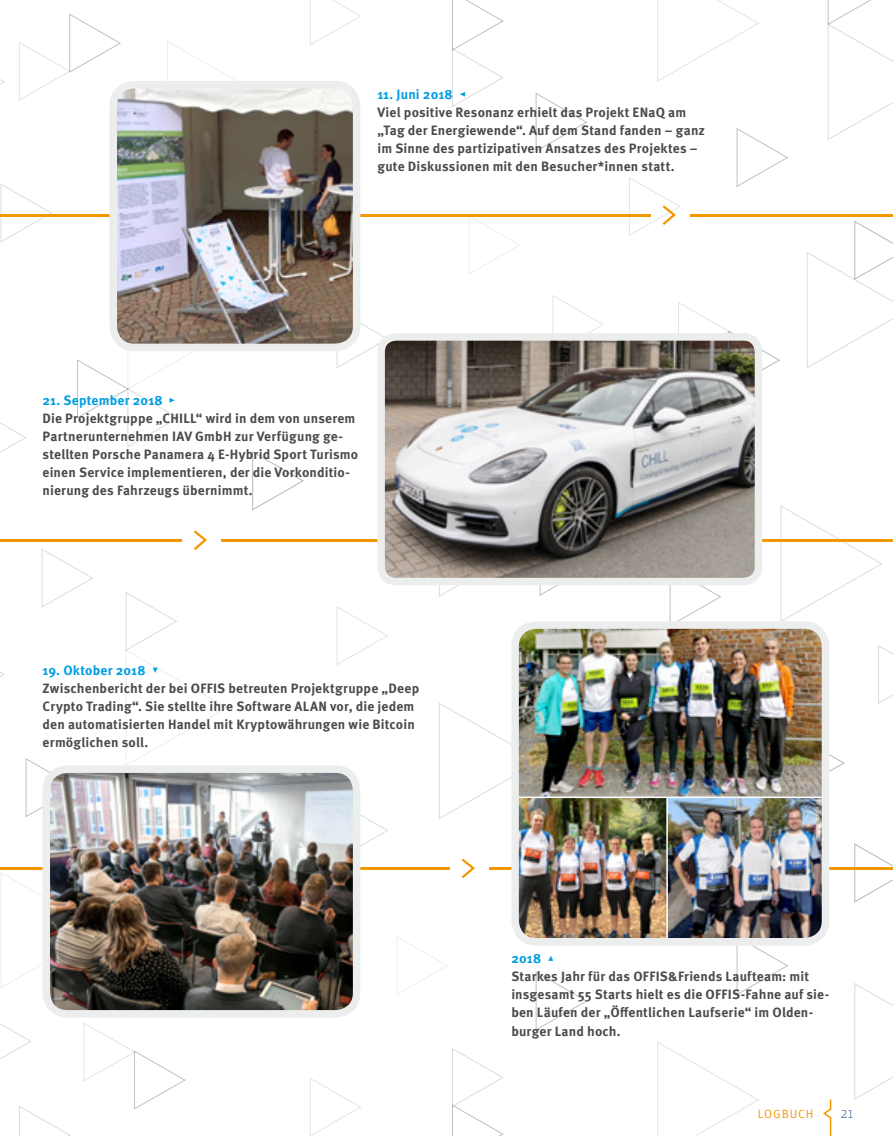
<style>
.page{position:relative;width:893px;height:1136px;background:#fff}
.page>*{position:absolute;margin:0;border:0;box-sizing:border-box;transform-origin:0 0}
.t1{font:700 13.5px/18px "Meta OT";letter-spacing:.01em;color:#4b4b4d}
.t2{font:700 13.5px "Meta OT";letter-spacing:.015em;color:#009ee0}
.t3{font:12px "Meta OT";letter-spacing:.07em;color:#f39800}
.t4{font:100 12px "PF Agora Slab Pro";color:#003d90}
</style>
<div class="page">
<svg style="left:337px;top:322px;width:46px;height:46px"></svg>
<svg style="left:360px;top:814px;width:28px;height:33px"></svg>
<svg style="left:42px;top:549px;width:51px;height:58px"></svg>
<svg style="left:26px;top:758px;width:20px;height:59px"></svg>
<svg style="left:469px;top:217px;width:51px;height:57px"></svg>
<svg style="left:397px;top:937px;width:51px;height:57px"></svg>
<svg style="left:0;top:184px;width:52px;height:58px"></svg>
<svg style="left:678px;top:302px;width:102px;height:69px"></svg>
<svg style="left:829px;top:754px;width:16px;height:18px"></svg>
<svg style="left:736px;top:128px;width:52px;height:59px"></svg>
<svg style="left:736px;top:945px;width:52px;height:49px"></svg>
<svg style="left:878px;top:645px;width:15px;height:59px"></svg>
<svg style="left:0;top:672px;width:5px;height:5px"></svg>
<svg style="left:0;top:422px;width:26px;height:31px"></svg>
<svg style="left:252px;top:451px;width:52px;height:59px"></svg>
<svg style="left:439px;top:585px;width:120px;height:11px"></svg>
<svg style="left:439px;top:703px;width:72px;height:116px"></svg>
<svg style="left:780px;top:505px;width:102px;height:116px"></svg>
<svg style="left:828px;top:0;width:65px;height:140px"></svg>
<svg style="left:0;top:79px;width:5px;height:6px"></svg>
<svg style="left:854px;top:983px;width:39px;height:116px"></svg>
<svg style="left:77px;top:351px;width:117px;height:96px"></svg>
<svg style="left:126px;top:592px;width:101px;height:173px"></svg>
<svg style="left:807px;top:221px;width:86px;height:147px"></svg>
<svg style="left:854px;top:843px;width:39px;height:59px"></svg>
<svg style="left:337px;top:606px;width:51px;height:59px"></svg>
<svg style="left:536px;top:93px;width:51px;height:59px"></svg>
<svg style="left:536px;top:971px;width:51px;height:59px"></svg>
<svg style="left:670px;top:585px;width:51px;height:36px"></svg>
<svg style="left:310px;top:0;width:51px;height:45px"></svg>
<svg style="left:310px;top:1078px;width:51px;height:57px"></svg>
<svg style="left:19px;top:14px;width:102px;height:87px"></svg>
<svg style="left:552px;top:295px;width:52px;height:38px"></svg>
<svg style="left:167px;top:41px;width:70px;height:40px"></svg>
<svg style="left:0;top:869px;width:222px;height:266px"></svg>
<svg style="left:452px;top:0;width:52px;height:107px"></svg>
<svg style="left:452px;top:1048px;width:52px;height:87px"></svg>
<svg style="left:657px;top:0;width:102px;height:82px"></svg>
<svg style="left:657px;top:1042px;width:102px;height:93px"></svg>
<hr style="left:0;top:539px;width:182px;height:2px;background:#f39800">
<hr style="left:690px;top:214px;width:203px;height:2px;background:#f39800">
<hr style="left:221px;top:539px;width:672px;height:2px;background:#f39800">
<hr style="left:0;top:215px;width:650px;height:2px;background:#f39800">
<hr style="left:0;top:867px;width:449px;height:2px;background:#f39800">
<hr style="left:489px;top:867px;width:404px;height:2px;background:#f39800">
<svg style="left:193px;top:530px;width:14px;height:20px"></svg>
<svg style="left:629px;top:177px;width:51px;height:59px"></svg>
<svg style="left:461px;top:858px;width:14px;height:21px"></svg>
<img style="left:113px;top:85px;width:242px;height:262px">
<div style="left:109px;top:81px;width:251px;height:270px;border:8px solid #eceded;border-radius:21px"></div>
<img style="left:386px;top:342px;width:367px;height:234px">
<div style="left:377px;top:333px;width:385px;height:252px;border:8px solid #eceded;border-radius:15px"></div>
<img style="left:46px;top:770px;width:305px;height:243px">
<div style="left:43px;top:765px;width:317px;height:252px;border:8px solid #eceded;border-radius:21px"></div>
<img style="left:520px;top:630px;width:300px;height:306px">
<hr style="left:515px;top:796px;width:308px;height:2px;background:#fff">
<hr style="left:666px;top:797px;width:2px;height:141px;background:#fff">
<div style="left:511px;top:621px;width:318px;height:324px;border:8px solid #eceded;border-radius:21px"></div>
<svg style="left:823px;top:1099px;width:9px;height:36px"></svg>
<p class="t2" style="left:377px;top:86px;width:90px">11. Juni 2018 ◂</p>
<p class="t1" style="left:377px;top:103px;width:329px">Viel positive Resonanz erhielt das Projekt ENaQ am „Tag der Energiewende“. Auf dem Stand fanden – ganz im Sinne des partizipativen Ansatzes des Projektes – gute Diskussionen mit den Besucher*innen statt.</p>
<p class="t2" style="left:43px;top:392px;width:135px">21. September 2018 ▸</p>
<p class="t1" style="left:43px;top:409px;width:317px">Die Projektgruppe „CHILL“ wird in dem von unserem Partnerunternehmen IAV GmbH zur Verfügung ge&shy;stellten Porsche Panamera 4 E-Hybrid Sport Turismo einen Service implementieren, der die Vorkonditio&shy;nierung des Fahrzeugs übernimmt.</p>
<p class="t2" style="left:43px;top:662px;width:118px">19. Oktober 2018 ▾</p>
<p class="t1" style="left:43px;top:679px;width:378px">Zwischenbericht der bei OFFIS betreuten Projektgruppe „Deep Crypto Trading“. Sie stellte ihre Software ALAN vor, die jedem den automatisierten Handel mit Kryptowährungen wie Bitcoin ermöglichen soll.</p>
<p class="t2" style="left:511px;top:950px;width:45px">2018 ▴</p>
<p class="t1" style="left:511px;top:967px;width:319px">Starkes Jahr für das OFFIS&amp;Friends Laufteam: mit insgesamt 55 Starts hielt es die OFFIS-Fahne auf sie&shy;ben Läufen der „Öffentlichen Laufserie“ im Olden&shy;burger Land hoch.</p>
<p class="t3" style="left:758px;top:1106px;width:57px">LOGBUCH</p>
<p class="t4" style="left:841px;top:1107px;width:14px">21</p>
</div>
